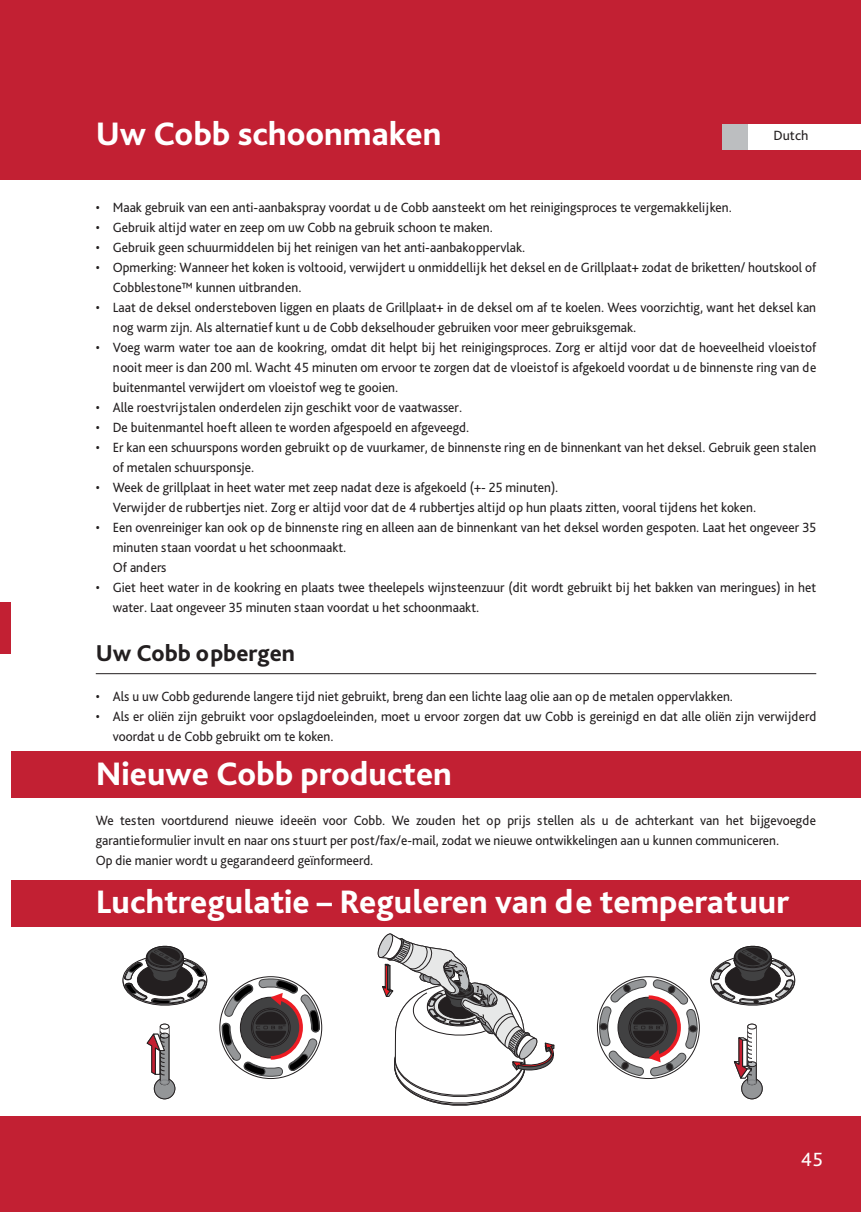
<style>
.page{position:relative;width:861px;height:1212px;background:#fff}
.page>*{position:absolute;margin:0;border:0;box-sizing:border-box;transform-origin:0 0}
.t1{font:800 34px "Bliss Pro";color:#fff}
.t2{font:800 24px "Bliss Pro";color:#231f20}
.t3{font:20px "Bliss Pro";color:#fff}
.t4{font:14px/20px "Bliss Pro";color:#231f20;scale:.95 1}
.t5{font:14px "Bliss Pro";color:#231f20}
</style>
<div class="page">
<div style="left:0;top:1116px;width:860px;height:96px;background:#c22033"></div>
<div style="left:0;top:0;width:860px;height:179px;background:#c22033"></div>
<div style="left:722px;top:124px;width:138px;height:26px;background:#fff"></div>
<div style="left:722px;top:124px;width:25px;height:26px;background:#bcbec0"></div>
<div style="left:0;top:602px;width:11px;height:51px;background:#c22033"></div>
<div style="left:11px;top:751px;width:849px;height:47px;background:#c22033"></div>
<div style="left:11px;top:880px;width:849px;height:46px;background:#c22033"></div>
<hr style="left:96px;top:673px;width:720px;height:1px;background:#231f20">
<svg style="left:222px;top:978px;width:97px;height:100px"></svg>
<svg style="left:147px;top:1024px;width:28px;height:75px"></svg>
<svg style="left:122px;top:945px;width:86px;height:61px"></svg>
<svg style="left:599px;top:979px;width:98px;height:97px"></svg>
<svg style="left:710px;top:945px;width:86px;height:61px"></svg>
<svg style="left:733px;top:1024px;width:29px;height:75px"></svg>
<svg style="left:377px;top:933px;width:177px;height:173px"></svg>
<p class="t1" style="left:96px;top:113px;width:347px">Uw Cobb schoonmaken</p>
<p class="t5" style="left:773px;top:127px;width:36px">Dutch</p>
<p class="t4" style="left:96px;top:197px;width:671px">• Maak gebruik van een anti-aanbakspray voordat u de Cobb aansteekt om het reinigingsproces te vergemakkelijken.</p>
<p class="t4" style="left:96px;top:217px;width:419px">• Gebruik altijd water en zeep om uw Cobb na gebruik schoon te maken.</p>
<p class="t4" style="left:96px;top:237px;width:453px">• Gebruik geen schuurmiddelen bij het reinigen van het anti-aanbakoppervlak.</p>
<p class="t4" style="left:113px;top:257px;width:742px;text-indent:-17px">• Opmerking: Wanneer het koken is voltooid, verwijdert u onmiddellijk het deksel en de Grillplaat+ zodat de briketten/ houtskool of<br>Cobblestone™ kunnen uitbranden.</p>
<p class="t4" style="left:113px;top:297px;width:741px;text-indent:-17px">• Laat de deksel ondersteboven liggen en plaats de Grillplaat+ in de deksel om af te koelen. Wees voorzichtig, want het deksel kan nog warm zijn. Als alternatief kunt u de Cobb dekselhouder gebruiken voor meer gebruiksgemak.</p>
<p class="t4" style="left:113px;top:337px;width:742px;text-align:justify;text-indent:-17px">• Voeg warm water toe aan de kookring, omdat dit helpt bij het reinigingsproces. Zorg er altijd voor dat de hoeveelheid vloeistof nooit meer is dan 200 ml. Wacht 45 minuten om ervoor te zorgen dat de vloeistof is afgekoeld voordat u de binnenste ring van de buitenmantel verwijdert om vloeistof weg te gooien.</p>
<p class="t4" style="left:96px;top:397px;width:387px">• Alle roestvrijstalen onderdelen zijn geschikt voor de vaatwasser.</p>
<p class="t4" style="left:96px;top:417px;width:394px">• De buitenmantel hoeft alleen te worden afgespoeld en afgeveegd.</p>
<p class="t4" style="left:113px;top:437px;width:741px;text-indent:-17px">• Er kan een schuurspons worden gebruikt op de vuurkamer, de binnenste ring en de binnenkant van het deksel. Gebruik geen stalen of metalen schuursponsje.</p>
<p class="t4" style="left:96px;top:477px;width:488px">• Week de grillplaat in heet water met zeep nadat deze is afgekoeld (+- 25 minuten).</p>
<p class="t4" style="left:113px;top:497px;width:678px">Verwijder de rubbertjes niet. Zorg er altijd voor dat de 4 rubbertjes altijd op hun plaats zitten, vooral tijdens het koken.</p>
<p class="t4" style="left:113px;top:517px;width:742px;text-indent:-17px">• Een ovenreiniger kan ook op de binnenste ring en alleen aan de binnenkant van het deksel worden gespoten. Laat het ongeveer 35 minuten staan voordat u het schoonmaakt.</p>
<p class="t4" style="left:113px;top:557px;width:58px">Of anders</p>
<p class="t4" style="left:113px;top:577px;width:741px;text-indent:-17px">• Giet heet water in de kookring en plaats twee theelepels wijnsteenzuur (dit wordt gebruikt bij het bakken van meringues) in het water. Laat ongeveer 35 minuten staan voordat u het schoonmaakt.</p>
<p class="t2" style="left:96px;top:638px;width:201px">Uw Cobb opbergen</p>
<p class="t4" style="left:96px;top:686px;width:672px">• Als u uw Cobb gedurende langere tijd niet gebruikt, breng dan een lichte laag olie aan op de metalen oppervlakken.</p>
<p class="t4" style="left:113px;top:706px;width:742px;text-indent:-17px">• Als er oliën zijn gebruikt voor opslagdoeleinden, moet u ervoor zorgen dat uw Cobb is gereinigd en dat alle oliën zijn verwijderd voordat u de Cobb gebruikt om te koken.</p>
<p class="t1" style="left:96px;top:753px;width:357px">Nieuwe Cobb producten</p>
<p class="t4" style="left:96px;top:810px;width:759px">We testen voortdurend nieuwe ideeën voor Cobb. We zouden het op prijs stellen als u de achterkant van het bijgevoegde garantieformulier invult en naar ons stuurt per post/fax/e-mail, zodat we nieuwe ontwikkelingen aan u kunnen communiceren.</p>
<p class="t4" style="left:96px;top:850px;width:294px">Op die manier wordt u gegarandeerd geïnformeerd.</p>
<p class="t1" style="left:96px;top:880px;width:695px">Luchtregulatie – Reguleren van de temperatuur</p>
<p class="t3" style="left:800px;top:1147px;width:24px">45</p>
</div>
